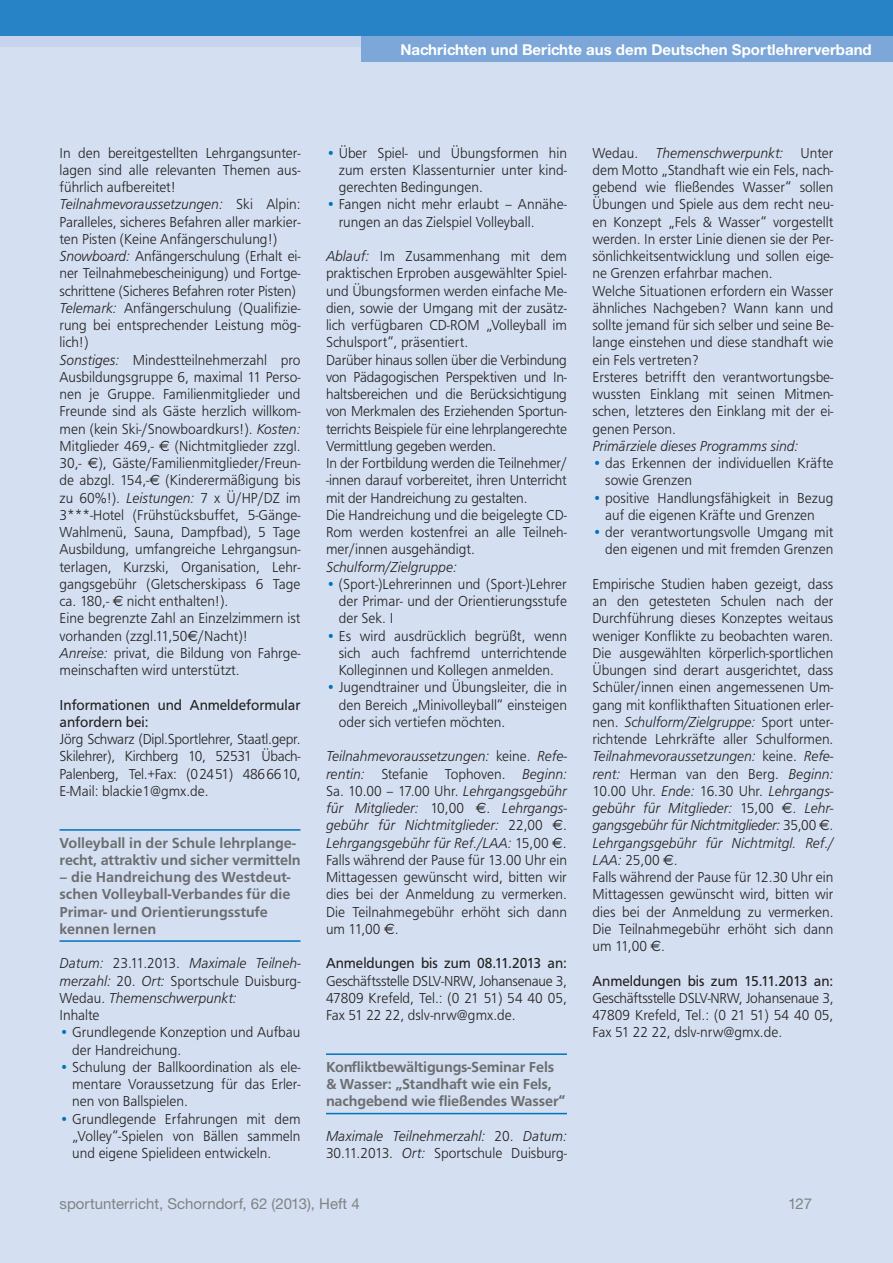
<style>
.page{position:relative;width:893px;height:1263px;background:#d4e0f1}
.page>*{position:absolute;margin:0;border:0;box-sizing:border-box;transform-origin:0 0}
.t1{font:300 15px/17.2px "Frutus T";color:#231f20;text-align:justify;scale:.95 1}
.t2{font:500 15px/17.2px "Frutus T";letter-spacing:-.005em;color:#6c6d70}
.t3{font:italic 300 15px/17.2px "Frutus T";color:#231f20;scale:.95 1}
.t4{font:15px/17.2px "Frutus T";color:#231f20;scale:.95 1}
.t5{font:700 15px "Helvetica Neue CE";color:#fff}
.t6{font:15px "Helvetica Neue CE";color:#808285}
.s1{font-style:italic}
.s2{font-family:"Euro Sans";font-weight:400}
.s3{font-style:normal}
.s4{color:#0072bc}
</style>
<div class="page">
<div style="left:0;top:0;width:893px;height:47px;background:#c6d5ed"></div>
<div style="left:361px;top:0;width:532px;height:62px;background:#7ca7d8"></div>
<div style="left:0;top:0;width:893px;height:36px;background:#2783c5"></div>
<hr style="left:60px;top:829px;width:240px;height:2px;background:#0072bc">
<hr style="left:60px;top:940px;width:240px;height:2px;background:#0072bc">
<hr style="left:326px;top:1053px;width:241px;height:2px;background:#0072bc">
<hr style="left:326px;top:1113px;width:241px;height:1px;background:#0072bc">
<p class="t5" style="left:400px;top:41px;width:473px">Nachrichten und Berichte aus dem Deutschen Sportlehrerverband</p>
<p class="t1" style="left:60px;top:144px;width:255px;text-align:left">In den bereitgestellten Lehrgangsunter&shy;lagen sind alle relevanten Themen aus&shy;führlich aufbereitet!<br><span class="s1">Teilnahmevoraussetzungen:</span> Ski Alpin:<br>Paralleles, sicheres Befahren aller markier&shy;ten Pisten (Keine Anfängerschulung!)<br><span class="s1">Snowboard:</span> Anfängerschulung (Erhalt ei&shy;ner Teilnahmebescheinigung) und Fortge&shy;schrittene (Sicheres Befahren roter Pisten)<br><span class="s1">Telemark:</span> Anfängerschulung (Qualifizie&shy;rung bei entsprechender Leistung mög&shy;lich!)<br><span class="s1">Sonstiges:</span> Mindestteilnehmerzahl pro Ausbildungsgruppe 6, maximal 11 Perso&shy;nen je Gruppe. Familienmitglieder und Freunde sind als Gäste herzlich willkom&shy;men (kein Ski-/Snowboardkurs!). <span class="s1">Kosten:<br></span>Mitglieder 469,- <span class="s2">€</span> (Nichtmitglieder zzgl.<br>30,- <span class="s2">€</span>), Gäste/Familienmitglieder/Freun&shy;de abzgl. 154,-<span class="s2">€</span> (Kinderermäßigung bis zu 60%!). <span class="s1">Leistungen:</span> 7 x Ü/HP/DZ im 3***-Hotel (Frühstücksbuffet, 5-Gänge-Wahlmenü, Sauna, Dampfbad), 5 Tage Ausbildung, umfangreiche Lehrgangsun&shy;terlagen, Kurzski, Organisation, Lehr&shy;gangsgebühr (Gletscherskipass 6 Tage ca. 180,- <span class="s2">€</span> nicht enthalten!).<br>Eine begrenzte Zahl an Einzelzimmern ist vorhanden (zzgl.11,50<span class="s2">€</span>/Nacht)!<br><span class="s1">Anreise:</span> privat, die Bildung von Fahrge&shy;meinschaften wird unterstützt.</p>
<p class="t4" style="left:60px;top:696px;width:255px">Informationen und Anmeldeformular anfordern bei:</p>
<p class="t1" style="left:60px;top:730px;width:255px">Jörg Schwarz (Dipl.Sportlehrer, Staatl.gepr.<br>Skilehrer), Kirchberg 10, 52531 Übach-Palenberg, Tel.+Fax: (02451) 4866610, E-Mail: blackie1@gmx.de.</p>
<p class="t2" style="left:60px;top:834px;width:242px">Volleyball in der Schule lehrplange&shy;recht, attraktiv und sicher vermitteln</p>
<p class="t2" style="left:60px;top:868px;width:233px">– die Handreichung des Westdeut&shy;schen Volleyball-Verbandes für die<br>Primar- und Orientierungsstufe kennen lernen</p>
<p class="t3" style="left:60px;top:954px;width:255px">Datum: <span class="s3">23.11.2013.</span> Maximale Teilneh&shy;merzahl: <span class="s3">20.</span> Ort: <span class="s3">Sportschule Duisburg-<br>Wedau.</span> Themenschwerpunkt:<br><span class="s3">Inhalte</span></p>
<p class="t1" style="left:72px;top:1023px;width:242px;text-indent:-13px"><span class="s4">•</span> Grundlegende Konzeption und Aufbau der Handreichung.</p>
<p class="t1" style="left:72px;top:1058px;width:242px;text-indent:-13px"><span class="s4">•</span> Schulung der Ballkoordination als ele&shy;mentare Voraussetzung für das Erler&shy;nen von Ballspielen.</p>
<p class="t1" style="left:72px;top:1110px;width:242px;text-indent:-13px"><span class="s4">•</span> Grundlegende Erfahrungen mit dem „Volley“-Spielen von Bällen sammeln und eigene Spielideen entwickeln.</p>
<p class="t1" style="left:339px;top:144px;width:242px;text-indent:-13px"><span class="s4">•</span> Über Spiel- und Übungsformen hin zum ersten Klassenturnier unter kind&shy;gerechten Bedingungen.</p>
<p class="t1" style="left:339px;top:195px;width:242px;text-indent:-13px"><span class="s4">•</span> Fangen nicht mehr erlaubt – Annähe&shy;rungen an das Zielspiel Volleyball.</p>
<p class="t1" style="left:326px;top:247px;width:255px;text-align:left"><span class="s1">Ablauf:</span> Im Zusammenhang mit dem praktischen Erproben ausgewählter Spiel&shy;und Übungsformen werden einfache Me&shy;dien, sowie der Umgang mit der zusätz&shy;lich verfügbaren CD-ROM „Volleyball im Schulsport“, präsentiert.<br>Darüber hinaus sollen über die Verbindung von Pädagogischen Perspektiven und In&shy;haltsbereichen und die Berücksichtigung von Merkmalen des Erziehenden Sportun&shy;terrichts Beispiele für eine lehrplangerechte Vermittlung gegeben werden.<br>In der Fortbildung werden die Teilnehmer/ -innen darauf vorbereitet, ihren Unterricht mit der Handreichung zu gestalten.<br>Die Handreichung und die beigelegte CD-Rom werden kostenfrei an alle Teilneh&shy;mer/innen ausgehändigt.</p>
<p class="t3" style="left:326px;top:558px;width:139px">Schulform/Zielgruppe:</p>
<p class="t1" style="left:339px;top:575px;width:242px;text-indent:-13px"><span class="s4">•</span> (Sport-)Lehrerinnen und (Sport-)Lehrer der Primar- und der Orientierungsstufe der Sek. I</p>
<p class="t1" style="left:339px;top:627px;width:242px;text-indent:-13px"><span class="s4">•</span> Es wird ausdrücklich begrüßt, wenn sich auch fachfremd unterrichtende Kolleginnen und Kollegen anmelden.</p>
<p class="t1" style="left:339px;top:678px;width:242px;text-indent:-13px"><span class="s4">•</span> Jugendtrainer und Übungsleiter, die in den Bereich „Minivolleyball“ einsteigen oder sich vertiefen möchten.</p>
<p class="t1" style="left:326px;top:747px;width:255px"><span class="s1">Teilnahmevoraussetzungen:</span> keine. <span class="s1">Refe&shy;rentin:</span> Stefanie Tophoven. <span class="s1">Beginn:<br></span>Sa. 10.00 – 17.00 Uhr. <span class="s1">Lehrgangsgebühr für Mitglieder:</span> 10,00 <span class="s2">€</span>. <span class="s1">Lehrgangs&shy;gebühr für Nichtmitglieder:</span> 22,00 <span class="s2">€</span>.<br><span class="s1">Lehrgangsgebühr für Ref./LAA:</span> 15,00 <span class="s2">€</span>.<br>Falls während der Pause für 13.00 Uhr ein Mittagessen gewünscht wird, bitten wir dies bei der Anmeldung zu vermerken.<br>Die Teilnahmegebühr erhöht sich dann um 11,00 <span class="s2">€</span>.</p>
<p class="t4" style="left:326px;top:954px;width:255px">Anmeldungen bis zum 08.11.2013 an:</p>
<p class="t1" style="left:326px;top:972px;width:255px">Geschäftsstelle DSLV-NRW, Johansenaue 3, 47809 Krefeld, Tel.: (0 21 51) 54 40 05, Fax 51 22 22, dslv-nrw@gmx.de.</p>
<p class="t2" style="left:326px;top:1058px;width:241px">Konfliktbewältigungs-Seminar Fels &amp; Wasser: „Standhaft wie ein Fels, nachgebend wie fließendes Wasser“</p>
<p class="t1" style="left:326px;top:1127px;width:255px"><span class="s1">Maximale Teilnehmerzahl:</span> 20. <span class="s1">Datum:<br></span>30.11.2013. <span class="s1">Ort:</span> Sportschule Duisburg-</p>
<p class="t1" style="left:592px;top:144px;width:255px;text-align:left">Wedau. <span class="s1">Themenschwerpunkt:</span> Unter dem Motto „Standhaft wie ein Fels, nach&shy;gebend wie fließendes Wasser“ sollen Übungen und Spiele aus dem recht neu&shy;en Konzept „Fels &amp; Wasser“ vorgestellt werden. In erster Linie dienen sie der Per&shy;sönlichkeitsentwicklung und sollen eige&shy;ne Grenzen erfahrbar machen.<br>Welche Situationen erfordern ein Wasser ähnliches Nachgeben? Wann kann und sollte jemand für sich selber und seine Be&shy;lange einstehen und diese standhaft wie ein Fels vertreten?<br>Ersteres betrifft den verantwortungsbe&shy;wussten Einklang mit seinen Mitmen&shy;schen, letzteres den Einklang mit der ei&shy;genen Person.</p>
<p class="t3" style="left:592px;top:437px;width:218px">Primärziele dieses Programms sind:</p>
<p class="t1" style="left:605px;top:454px;width:242px;text-indent:-13px"><span class="s4">•</span> das Erkennen der individuellen Kräfte sowie Grenzen</p>
<p class="t1" style="left:592px;top:489px;width:255px;text-align:center"><span class="s4">•</span> positive Handlungsfähigkeit in Bezug auf die eigenen Kräfte und Grenzen</p>
<p class="t1" style="left:592px;top:523px;width:255px;text-align:right"><span class="s4">•</span> der verantwortungsvolle Umgang mit den eigenen und mit fremden Grenzen</p>
<p class="t1" style="left:592px;top:575px;width:255px;text-align:left">Empirische Studien haben gezeigt, dass an den getesteten Schulen nach der Durchführung dieses Konzeptes weitaus weniger Konflikte zu beobachten waren.<br>Die ausgewählten körperlich-sportlichen Übungen sind derart ausgerichtet, dass Schüler/innen einen angemessenen Um&shy;gang mit konflikthaften Situationen erler&shy;nen. <span class="s1">Schulform/Zielgruppe:</span> Sport unter&shy;richtende Lehrkräfte aller Schulformen.<br><span class="s1">Teilnahmevoraussetzungen:</span> keine. <span class="s1">Refe&shy;rent:</span> Herman van den Berg. <span class="s1">Beginn:<br></span>10.00 Uhr. <span class="s1">Ende:</span> 16.30 Uhr. <span class="s1">Lehrgangs&shy;gebühr für Mitglieder:</span> 15,00 <span class="s2">€</span>. <span class="s1">Lehr&shy;gangsgebühr für Nichtmitglieder:</span> 35,00 <span class="s2">€</span>.<br><span class="s1">Lehrgangsgebühr für Nichtmitgl. Ref./ LAA:</span> 25,00 <span class="s2">€</span>.<br>Falls während der Pause für 12.30 Uhr ein Mittagessen gewünscht wird, bitten wir dies bei der Anmeldung zu vermerken.<br>Die Teilnahmegebühr erhöht sich dann um 11,00 <span class="s2">€</span>.</p>
<p class="t4" style="left:592px;top:972px;width:255px">Anmeldungen bis zum 15.11.2013 an:</p>
<p class="t1" style="left:592px;top:989px;width:255px">Geschäftsstelle DSLV-NRW, Johansenaue 3, 47809 Krefeld, Tel.: (0 21 51) 54 40 05, Fax 51 22 22, dslv-nrw@gmx.de.</p>
<p class="t6" style="left:60px;top:1195px;width:302px">sportunterricht, Schorndorf, 62 (2013), Heft 4</p>
<p class="t6" style="left:788px;top:1195px;width:26px">127</p>
</div>
